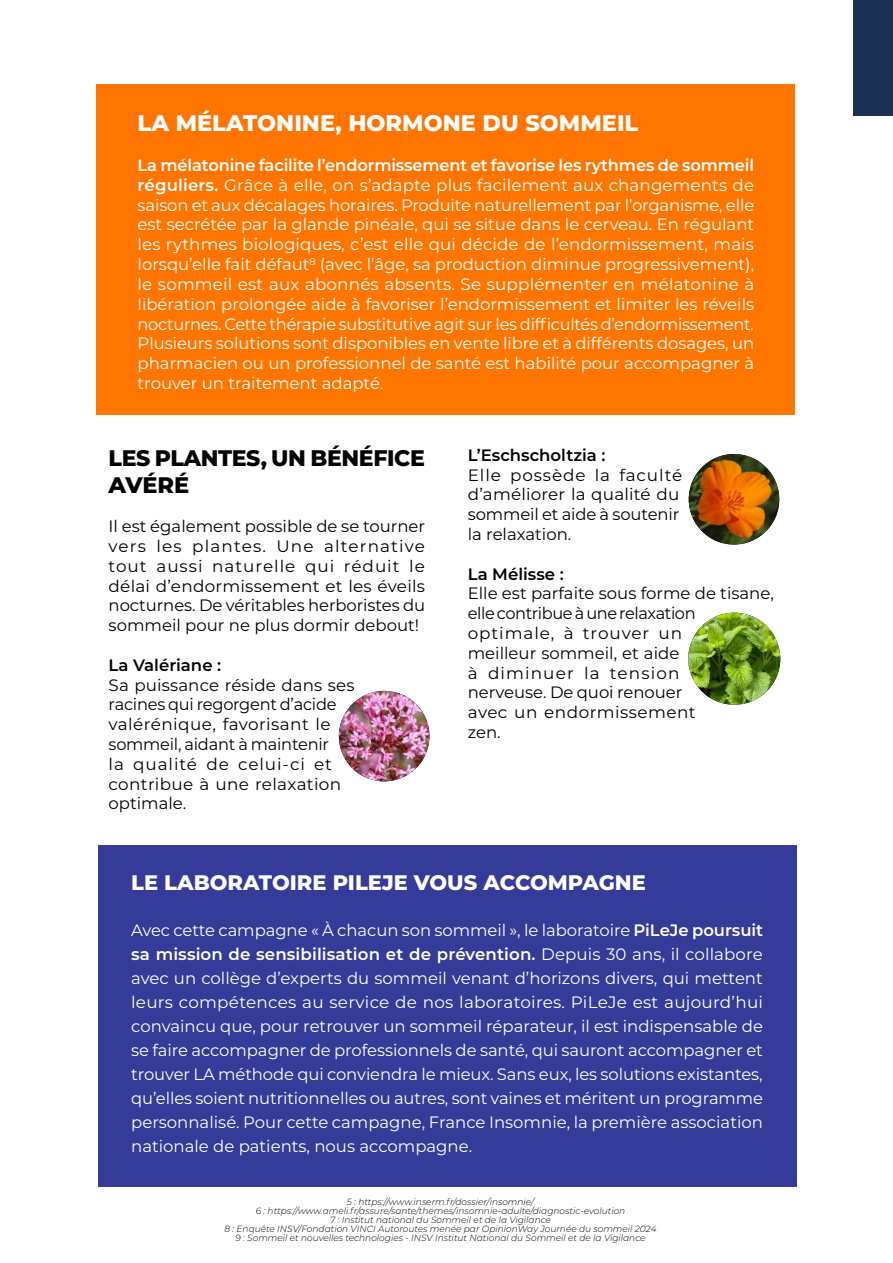
<style>
.page{position:relative;width:893px;height:1263px;background:#fff}
.page>*{position:absolute;margin:0;border:0;box-sizing:border-box;transform-origin:0 0}
.t1{font:800 22.5px "Montserrat";color:#fff}
.t2{font:800 22.5px/27px "Montserrat";letter-spacing:-.015em;color:#020203}
.t3{font:800 21px "Montserrat";color:#fff}
.t4{font:16.5px/19.8px "Montserrat";color:#fff;text-align:justify}
.t5{font:16.5px/19.8px "Montserrat";color:#020203}
.t6{font:600 16.5px "Montserrat";color:#020203}
.t7{font:italic 300 9px/9px "Montserrat";color:#020203;text-align:center}
.s1{font-weight:600}
</style>
<div class="page">
<div style="left:854px;top:0;width:39px;height:116px;background:#1c3054"></div>
<div style="left:97px;top:84px;width:698px;height:331px;background:#ff7500"></div>
<img style="left:689px;top:454px;width:90px;height:90px;border-radius:45px">
<img style="left:688px;top:613px;width:92px;height:92px;border-radius:46px">
<img style="left:339px;top:691px;width:90px;height:90px;border-radius:45px">
<div style="left:98px;top:845px;width:698px;height:342px;background:#343b99"></div>
<h1 class="t1" style="left:138px;top:107px;width:502px">LA MÉLATONINE, HORMONE DU SOMMEIL</h1>
<p class="t4" style="left:138px;top:155px;width:618px"><span class="s1">La mélatonine facilite l’endormissement et favorise les rythmes de sommeil réguliers.</span> Grâce à elle, on s’adapte plus facilement aux changements de saison et aux décalages horaires. Produite naturellement par l’organisme, elle est secrétée par la glande pinéale, qui se situe dans le cerveau. En régulant les rythmes biologiques, c’est elle qui décide de l’endormissement, mais lorsqu’elle fait défaut<sup>8</sup> (avec l’âge, sa production diminue progressivement), le sommeil est aux abonnés absents. Se supplémenter en mélatonine à libération prolongée aide à favoriser l’endormissement et limiter les réveils nocturnes. Cette thérapie substitutive agit sur les difficultés d’endormissement.<br>Plusieurs solutions sont disponibles en vente libre et à différents dosages, un pharmacien ou un professionnel de santé est habilité pour accompagner à trouver un traitement adapté.</p>
<h1 class="t2" style="left:109px;top:443px;width:318px">LES PLANTES, UN BÉNÉFICE<br>AVÉRÉ</h1>
<p class="t5" style="left:109px;top:516px;width:318px;text-align:justify">Il est également possible de se tourner vers les plantes. Une alternative tout aussi naturelle qui réduit le délai d’endormissement et les éveils nocturnes. De véritables herboristes du sommeil pour ne plus dormir debout!</p>
<p class="t6" style="left:109px;top:653px;width:114px">La Valériane :</p>
<p class="t5" style="left:109px;top:674px;width:247px">Sa puissance réside dans ses racines qui regorgent d’acide valérénique, favorisant le sommeil, aidant à maintenir<br>la qualité de celui-ci et contribue à une relaxation optimale.</p>
<p class="t6" style="left:468px;top:443px;width:139px">L’Eschscholtzia :</p>
<p class="t5" style="left:468px;top:464px;width:216px">Elle possède la faculté d’améliorer la qualité du sommeil et aide à soutenir la relaxation.</p>
<p class="t6" style="left:468px;top:562px;width:97px">La Mélisse :</p>
<p class="t5" style="left:468px;top:583px;width:308px">Elle est parfaite sous forme de tisane, elle contribue à une relaxation optimale, à trouver un<br>meilleur sommeil, et aide<br>à diminuer la tension<br>nerveuse. De quoi renouer<br>avec un endormissement<br>zen.</p>
<p class="t3" style="left:131px;top:868px;width:516px">LE LABORATOIRE PILEJE VOUS ACCOMPAGNE</p>
<p class="t4" style="left:131px;top:918px;width:633px;line-height:24px">Avec cette campagne « À chacun son sommeil », le laboratoire <span class="s1">PiLeJe poursuit sa mission de sensibilisation et de prévention.</span> Depuis 30 ans, il collabore avec un collège d’experts du sommeil venant d’horizons divers, qui mettent leurs compétences au service de nos laboratoires. PiLeJe est aujourd’hui convaincu que, pour retrouver un sommeil réparateur, il est indispensable de se faire accompagner de professionnels de santé, qui sauront accompagner et trouver LA méthode qui conviendra le mieux. Sans eux, les solutions existantes, qu’elles soient nutritionnelles ou autres, sont vaines et méritent un programme personnalisé. Pour cette campagne, France Insomnie, la première association nationale de patients, nous accompagne.</p>
<p class="t7" style="left:224px;top:1196px;width:434px">5 : https://www.inserm.fr/dossier/insomnie/<br>6 : https://www.ameli.fr/assure/sante/themes/insomnie-adulte/diagnostic-evolution<br>7 : Institut national du Sommeil et de la Vigilance<br>8 : Enquête INSV/Fondation VINCI Autoroutes menée par OpinionWay Journée du sommeil 2024<br>9 : Sommeil et nouvelles technologies - INSV Institut National du Sommeil et de la Vigilance</p>
</div>
